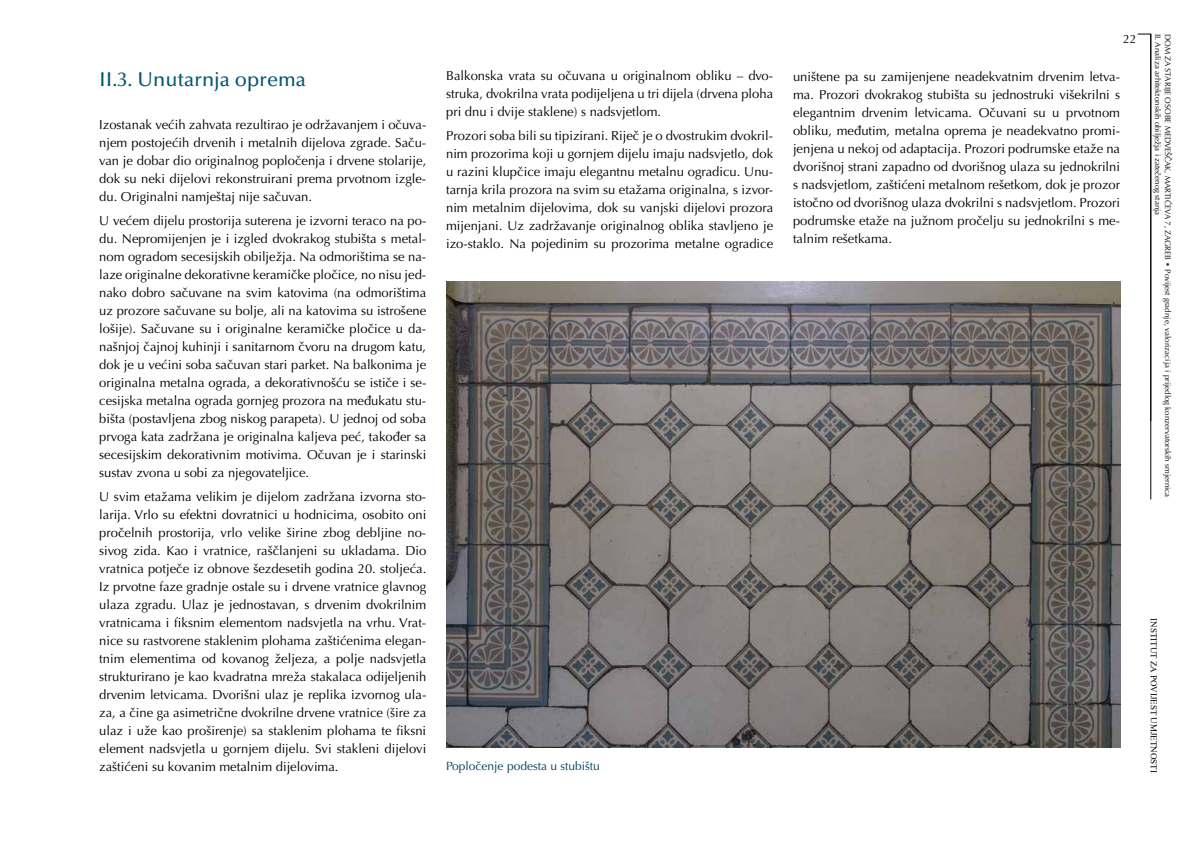
<style>
.page{position:relative;width:1191px;height:842px;background:#fff}
.page>*{position:absolute;margin:0;border:0;box-sizing:border-box;transform-origin:0 0}
.t1{font:500 20px "Optima LT Pro";color:#045770}
.t2{font:13px/18px "Optima LT Pro";color:#000;text-align:justify}
.t3{font:12px "Optima LT Pro";color:#003f57}
.t4{font:12px "Optima LT Pro";color:#000}
.t5{font:9px "Times New Roman";color:#000}
.t6{font:8px/9.8px "Optima LT Pro";color:#000}
.s1{color:#003f57}
</style>
<div class="page">
<svg style="left:1137px;top:34px;width:13px;height:1px"></svg>
<hr style="left:1150px;top:34px;width:1px;height:465px;background:#000">
<img style="left:446px;top:282px;width:674px;height:465px">
<h1 class="t1" style="left:99px;top:66px;width:208px">II.3. Unutarnja oprema</h1>
<p class="t2" style="left:99px;top:116px;width:328px">Izostanak većih zahvata rezultirao je održavanjem i očuva&shy;njem postojećih drvenih i metalnih dijelova zgrade. Saču&shy;van je dobar dio originalnog popločenja i drvene stolarije, dok su neki dijelovi rekonstruirani prema prvotnom izgle&shy;du. Originalni namještaj nije sačuvan.</p>
<p class="t2" style="left:99px;top:211px;width:328px">U većem dijelu prostorija suterena je izvorni teraco na po&shy;du. Nepromijenjen je i izgled dvokrakog stubišta s metal&shy;nom ogradom secesijskih obilježja. Na odmorištima se na&shy;laze originalne dekorativne keramičke pločice, no nisu jed&shy;nako dobro sačuvane na svim katovima (na odmorištima uz prozore sačuvane su bolje, ali na katovima su istrošene lošije). Sačuvane su i originalne keramičke pločice u da&shy;našnjoj čajnoj kuhinji i sanitarnom čvoru na drugom katu, dok je u većini soba sačuvan stari parket. Na balkonima je originalna metalna ograda, a dekorativnošću se ističe i se&shy;cesijska metalna ograda gornjeg prozora na međukatu stu&shy;bišta (postavljena zbog niskog parapeta). U jednoj od soba prvoga kata zadržana je originalna kaljeva peć, također sa secesijskim dekorativnim motivima. Očuvan je i starinski sustav zvona u sobi za njegovateljice.</p>
<p class="t2" style="left:99px;top:487px;width:328px">U svim etažama velikim je dijelom zadržana izvorna sto&shy;larija. Vrlo su efektni dovratnici u hodnicima, osobito oni pročelnih prostorija, vrlo velike širine zbog debljine no&shy;sivog zida. Kao i vratnice, raščlanjeni su ukladama. Dio vratnica potječe iz obnove šezdesetih godina 20. stoljeća.<br>Iz prvotne faze gradnje ostale su i drvene vratnice glavnog ulaza zgradu. Ulaz je jednostavan, s drvenim dvokrilnim vratnicama i fiksnim elementom nadsvjetla na vrhu. Vrat&shy;nice su rastvorene staklenim plohama zaštićenima elegan&shy;tnim elementima od kovanog željeza, a polje nadsvjetla strukturirano je kao kvadratna mreža stakalaca odijeljenih drvenim letvicama. Dvorišni ulaz je replika izvornog ula&shy;za, a čine ga asimetrične dvokrilne drvene vratnice (šire za ulaz i uže kao proširenje) sa staklenim plohama te fiksni element nadsvjetla u gornjem dijelu. Svi stakleni dijelovi zaštićeni su kovanim metalnim dijelovima.</p>
<p class="t2" style="left:446px;top:67px;width:328px">Balkonska vrata su očuvana u originalnom obliku – dvo&shy;struka, dvokrilna vrata podijeljena u tri dijela (drvena ploha pri dnu i dvije staklene) s nadsvjetlom.</p>
<p class="t2" style="left:446px;top:127px;width:328px">Prozori soba bili su tipizirani. Riječ je o dvostrukim dvokril&shy;nim prozorima koji u gornjem dijelu imaju nadsvjetlo, dok u razini klupčice imaju elegantnu metalnu ogradicu. Unu&shy;tarnja krila prozora na svim su etažama originalna, s izvor&shy;nim metalnim dijelovima, dok su vanjski dijelovi prozora mijenjani. Uz zadržavanje originalnog oblika stavljeno je izo-staklo. Na pojedinim su prozorima metalne ogradice</p>
<p class="t4" style="left:1123px;top:31px;width:15px">22</p>
<p class="t2" style="left:793px;top:67px;width:328px">uništene pa su zamijenjene neadekvatnim drvenim letva&shy;ma. Prozori dvokrakog stubišta su jednostruki višekrilni s elegantnim drvenim letvicama. Očuvani su u prvotnom obliku, međutim, metalna oprema je neadekvatno promi&shy;jenjena u nekoj od adaptacija. Prozori podrumske etaže na dvorišnoj strani zapadno od dvorišnog ulaza su jednokrilni s nadsvjetlom, zaštićeni metalnom rešetkom, dok je prozor istočno od dvorišnog ulaza dvokrilni s nadsvjetlom. Prozori podrumske etaže na južnom pročelju su jednokrilni s me&shy;talnim rešetkama.</p>
<p class="t6" style="left:1172px;top:34px;width:465px;rotate:90deg">DOM ZA STARIJE OSOBE MEDVEŠČAK, MARTIĆEVA 7, ZAGREB <span class="s1">•</span> Povijest gradnje, valorizacija i prijedlog konzervatorskih smjernica<br>II. Analiza arhitektonskih obilježja i zatečenog stanja</p>
<p class="t3" style="left:446px;top:758px;width:155px">Popločenje podesta u stubištu</p>
<p class="t5" style="left:1160px;top:618px;width:156px;rotate:90deg">INSTITUT ZA POVIJEST UMJETNOSTI</p>
</div>
